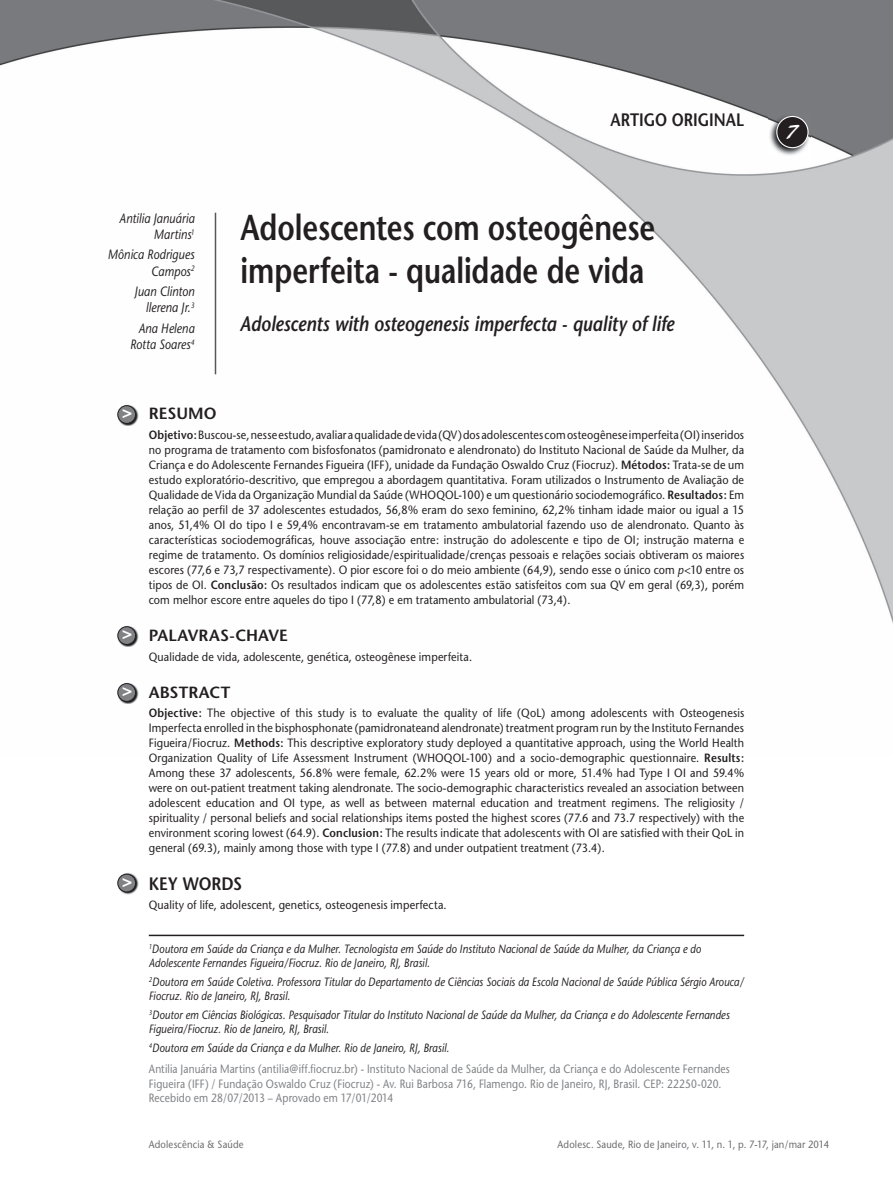
<style>
.page{position:relative;width:893px;height:1191px;background:#fff}
.page>*{position:absolute;margin:0;border:0;box-sizing:border-box;transform-origin:0 0}
.t1{font:600 36px/43.2px "Stone Sans";letter-spacing:-.005em;color:#231f20;scale:.8 1}
.t2{font:italic 600 21px "Stone Sans";letter-spacing:-.005em;color:#231f20;scale:.85 1}
.t3{font:21px "Blacklight D";color:#fff}
.t4{font:600 18px "Stone Sans";color:#231f20;scale:.85 1}
.t5{font:600 18px "Stone Sans";color:#231f20;scale:.9 1}
.t6{font:700 17.25px "Helvetica";color:#fff}
.t7{font:600 16.2px "Stone Sans";letter-spacing:.005em;color:#231f20}
.t8{font:italic 13.5px/16.2px "Stone Sans";letter-spacing:.005em;color:#231f20;text-align:right;scale:.85 1}
.t9{font:12px/15px "Stone Sans";letter-spacing:.015em;color:#231f20;text-align:justify;scale:.9 1}
.t10{font:italic 12px/14.4px "Stone Sans";letter-spacing:.01em;color:#231f20;scale:.85 1}
.t11{font:12px/14.4px "Stone Sans";letter-spacing:.01em;color:#808285;scale:.85 1}
.t12{font:10.5px "Stone Sans";letter-spacing:.02em;color:#6c6d70;scale:.9 1}
.s1{font-weight:600}
.s2{font-style:italic}
</style>
<div class="page">
<img style="left:0;top:0;width:893px;height:704px">
<img style="left:769px;top:114px;width:41px;height:42px">
<div style="left:777px;top:116px;width:31px;height:32px;background:#231f20;border-radius:50%"></div>
<div style="left:776px;top:116px;width:33px;height:32px;border:1px solid #fff;border-radius:50%"></div>
<hr style="left:215px;top:213px;width:1px;height:161px;background:#57585a">
<img style="left:118px;top:404px;width:21px;height:21px">
<div style="left:118px;top:405px;width:18px;height:18px;background:#808285;border-radius:50%"></div>
<div style="left:117px;top:405px;width:19px;height:19px;border:1px solid #231f20;border-radius:50%"></div>
<hr style="left:149px;top:934px;width:595px;height:2px;background:#231f20">
<img style="left:118px;top:625px;width:21px;height:21px">
<div style="left:118px;top:626px;width:18px;height:18px;background:#808285;border-radius:50%"></div>
<div style="left:117px;top:626px;width:19px;height:19px;border:1px solid #231f20;border-radius:50%"></div>
<img style="left:118px;top:873px;width:21px;height:21px">
<div style="left:118px;top:874px;width:18px;height:18px;background:#808285;border-radius:50%"></div>
<div style="left:117px;top:873px;width:19px;height:19px;border:1px solid #231f20;border-radius:50%"></div>
<img style="left:118px;top:682px;width:21px;height:21px">
<div style="left:118px;top:683px;width:18px;height:18px;background:#808285;border-radius:50%"></div>
<div style="left:117px;top:683px;width:19px;height:19px;border:1px solid #231f20;border-radius:50%"></div>
<p class="t8" style="left:119px;top:210px;width:90px">Antilia Januária<br>Martins<sup>1</sup></p>
<p class="t8" style="left:108px;top:247px;width:103px">Mônica Rodrigues<br>Campos<sup>2</sup></p>
<p class="t8" style="left:135px;top:283px;width:72px">Juan Clinton llerena Jr.<sup>3</sup></p>
<p class="t8" style="left:130px;top:320px;width:77px">Ana Helena<br>Rotta Soares<sup>4</sup></p>
<h3 class="t4" style="left:611px;top:109px;width:159px">ARTIGO ORIGINAL</h3>
<h1 class="t1" style="left:241px;top:205px;width:520px">Adolescentes com osteogênese imperfeita - qualidade de vida</h1>
<h2 class="t2" style="left:240px;top:311px;width:512px">Adolescents with osteogenesis imperfecta - quality of life</h2>
<h3 class="t6" style="left:122px;top:402px;width:12px">&gt;</h3>
<h3 class="t6" style="left:122px;top:623px;width:12px">&gt;</h3>
<h3 class="t6" style="left:122px;top:679px;width:12px">&gt;</h3>
<h3 class="t6" style="left:122px;top:870px;width:12px">&gt;</h3>
<h3 class="t7" style="left:149px;top:404px;width:69px">RESUMO</h3>
<p class="t9" style="left:149px;top:427px;width:663px"><span class="s1">Objetivo:</span> Buscou-se, nesse estudo, avaliar a qualidade de vida (QV) dos adolescentes com osteogênese imperfeita (OI) inseridos no programa de tratamento com bisfosfonatos (pamidronato e alendronato) do Instituto Nacional de Saúde da Mulher, da Criança e do Adolescente Fernandes Figueira (IFF), unidade da Fundação Oswaldo Cruz (Fiocruz). <span class="s1">Métodos:</span> Trata-se de um estudo exploratório-descritivo, que empregou a abordagem quantitativa. Foram utilizados o Instrumento de Avaliação de Qualidade de Vida da Organização Mundial da Saúde (WHOQOL-100) e um questionário sociodemográfico. <span class="s1">Resultados:</span> Em relação ao perfil de 37 adolescentes estudados, 56,8% eram do sexo feminino, 62,2% tinham idade maior ou igual a 15 anos, 51,4% OI do tipo I e 59,4% encontravam-se em tratamento ambulatorial fazendo uso de alendronato. Quanto às características sociodemográficas, houve associação entre: instrução do adolescente e tipo de OI; instrução materna e regime de tratamento. Os domínios religiosidade/espiritualidade/crenças pessoais e relações sociais obtiveram os maiores escores (77,6 e 73,7 respectivamente). O pior escore foi o do meio ambiente (64,9), sendo esse o único com <span class="s2">p</span>&lt;10 entre os tipos de OI. <span class="s1">Conclusão:</span> Os resultados indicam que os adolescentes estão satisfeitos com sua QV em geral (69,3), porém com melhor escore entre aqueles do tipo I (77,8) e em tratamento ambulatorial (73,4).</p>
<h3 class="t7" style="left:149px;top:626px;width:141px">PALAVRAS-CHAVE</h3>
<p class="t9" style="left:149px;top:649px;width:361px">Qualidade de vida, adolescente, genética, osteogênese imperfeita.</p>
<h3 class="t7" style="left:149px;top:682px;width:83px">ABSTRACT</h3>
<p class="t9" style="left:149px;top:705px;width:663px"><span class="s1">Objective:</span> The objective of this study is to evaluate the quality of life (QoL) among adolescents with Osteogenesis Imperfecta enrolled in the bisphosphonate (pamidronateand alendronate) treatment program run by the Instituto Fernandes Figueira/Fiocruz. <span class="s1">Methods:</span> This descriptive exploratory study deployed a quantitative approach, using the World Health Organization Quality of Life Assessment Instrument (WHOQOL-100) and a socio-demographic questionnaire. <span class="s1">Results:<br></span>Among these 37 adolescents, 56.8% were female, 62.2% were 15 years old or more, 51.4% had Type I OI and 59.4% were on out-patient treatment taking alendronate. The socio-demographic characteristics revealed an association between adolescent education and OI type, as well as between maternal education and treatment regimens. The religiosity / spirituality / personal beliefs and social relationships items posted the highest scores (77.6 and 73.7 respectively) with the environment scoring lowest (64.9). <span class="s1">Conclusion:</span> The results indicate that adolescents with OI are satisfied with their QoL in general (69.3), mainly among those with type I (77.8) and under outpatient treatment (73.4).</p>
<h3 class="t5" style="left:149px;top:872px;width:105px">KEY WORDS</h3>
<p class="t9" style="left:149px;top:897px;width:332px">Quality of life, adolescent, genetics, osteogenesis imperfecta.</p>
<p class="t10" style="left:149px;top:941px;width:651px"><sup>1</sup>Doutora em Saúde da Criança e da Mulher. Tecnologista em Saúde do Instituto Nacional de Saúde da Mulher, da Criança e do<br>Adolescente Fernandes Figueira/Fiocruz. Rio de Janeiro, RJ, Brasil.</p>
<p class="t10" style="left:149px;top:974px;width:701px"><sup>2</sup>Doutora em Saúde Coletiva. Professora Titular do Departamento de Ciências Sociais da Escola Nacional de Saúde Pública Sérgio Arouca/<br>Fiocruz. Rio de Janeiro, RJ, Brasil.</p>
<p class="t10" style="left:149px;top:1007px;width:685px"><sup>3</sup>Doutor em Ciências Biológicas. Pesquisador Titular do Instituto Nacional de Saúde da Mulher, da Criança e do Adolescente Fernandes<br>Figueira/Fiocruz. Rio de Janeiro, RJ, Brasil.</p>
<p class="t10" style="left:149px;top:1040px;width:355px"><sup>4</sup>Doutora em Saúde da Criança e da Mulher. Rio de Janeiro , RJ, Brasil.</p>
<p class="t11" style="left:149px;top:1061px;width:685px">Antilia Januária Martins (antilia@iff.fiocruz.br) - Instituto Nacional de Saúde da Mulher, da Criança e do Adolescente Fernandes<br>Figueira (IFF) / Fundação Oswaldo Cruz (Fiocruz) - Av. Rui Barbosa 716, Flamengo. Rio de Janeiro, RJ, Brasil. CEP: 22250-020.<br>Recebido em 28/07/2013 – Aprovado em 17/01/2014</p>
<h2 class="t3" style="left:786px;top:119px;width:15px">7</h2>
<p class="t12" style="left:149px;top:1137px;width:107px">Adolescência &amp; Saúde</p>
<p class="t12" style="left:558px;top:1137px;width:303px">Adolesc. Saude, Rio de Janeiro, v. 11, n. 1, p. 7-17, jan/mar 2014</p>
</div>
